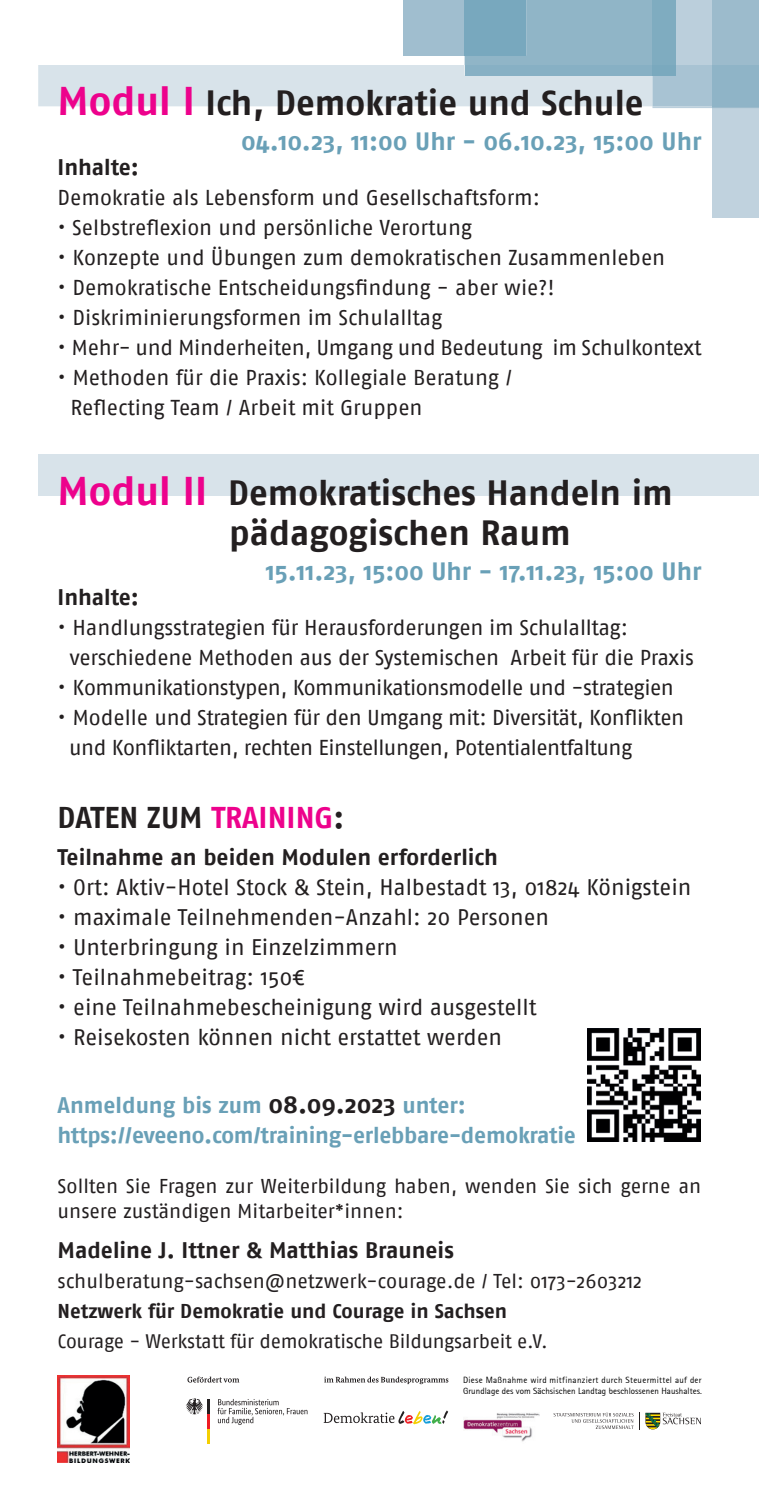
<style>
.page{position:relative;width:759px;height:1503px;background:#fff}
.page>*{position:absolute;margin:0;border:0;box-sizing:border-box;transform-origin:0 0}
.t1{font:700 35px/40px "Fago No";color:#231f20}
.t2{font:700 30px "Fago No";color:#231f20}
.t3{font:700 25px "Fago No";color:#69a0b7}
.t4{font:22.5px "Fago No";letter-spacing:-.005em;color:#231f20}
.t5{font:700 22.5px "Fago No";color:#231f20}
.t6{font:700 22.5px/30px "Fago No";letter-spacing:-.01em;color:#69a0b7}
.t7{font:21.5px/30px "Fago No";letter-spacing:-.01em;color:#231f20}
.t8{font:20px/25px "Fago No";letter-spacing:-.005em;color:#231f20}
.t9{font:700 20px "Fago No";letter-spacing:-.005em;color:#231f20}
.t10{font:19.5px "Fago No";letter-spacing:-.015em;color:#231f20}
.t11{font:9px/10.8px "Rotis Sans Serif";letter-spacing:.005em;color:#000001}
.s1{font-size:40px;color:#ed028c}
.s2{color:#ed028c}
.s3{font-size:25px;color:#231f20}
</style>
<div class="page">
<div style="left:38px;top:454px;width:720px;height:42px;background:#d8e3ea"></div>
<hr style="left:207px;top:1398px;width:3px;height:15px;background:#231f20">
<hr style="left:207px;top:1413px;width:3px;height:15px;background:#ee1d23">
<hr style="left:207px;top:1428px;width:3px;height:15px;background:#f4cf02">
<svg style="left:186px;top:1398px;width:17px;height:16px"></svg>
<svg style="left:187px;top:1376px;width:52px;height:6px"></svg>
<svg style="left:324px;top:1376px;width:124px;height:8px"></svg>
<svg style="left:217px;top:1399px;width:90px;height:25px"></svg>
<svg style="left:323px;top:1410px;width:125px;height:14px"></svg>
<svg style="left:645px;top:1412px;width:55px;height:17px"></svg>
<svg style="left:553px;top:1412px;width:81px;height:17px"></svg>
<img style="left:463px;top:1413px;width:76px;height:29px">
<img style="left:58px;top:1375px;width:71px;height:87px">
<div style="left:711px;top:108px;width:47px;height:110px;background:#c0d2de"></div>
<svg style="left:38px;top:0;width:720px;height:108px"></svg>
<div style="left:711px;top:65px;width:47px;height:41px;background:#8fb4c7"></div>
<img style="left:587px;top:1028px;width:113px;height:113px">
<h1 class="t1" style="left:58px;top:82px;width:587px"><span class="s1">Modul I</span> Ich, Demokratie und Schule</h1>
<p class="t3" style="left:241px;top:126px;width:462px">04.10.23, 11:00 Uhr - 06.10.23, 15:00 Uhr</p>
<p class="t5" style="left:58px;top:154px;width:83px">Inhalte:</p>
<p class="t7" style="left:58px;top:182px;width:484px">Demokratie als Lebensform und Gesellschaftsform:</p>
<p class="t7" style="left:58px;top:212px;width:416px">• Selbstreflexion und persönliche Verortung</p>
<p class="t7" style="left:58px;top:242px;width:609px">• Konzepte und Übungen zum demokratischen Zusammenleben</p>
<p class="t7" style="left:58px;top:272px;width:498px">• Demokratische Entscheidungsfindung - aber wie?!</p>
<p class="t7" style="left:58px;top:302px;width:386px">• Diskriminierungsformen im Schulalltag</p>
<p class="t7" style="left:58px;top:332px;width:645px">• Mehr- und Minderheiten, Umgang und Bedeutung im Schulkontext</p>
<p class="t7" style="left:70px;top:362px;width:443px;text-indent:-13px">• Methoden für die Praxis: Kollegiale Beratung /<br>Reflecting Team / Arbeit mit Gruppen</p>
<h1 class="t1" style="left:229px;top:472px;width:444px;text-indent:-172px"><span class="s1">Modul II</span> Demokratisches Handeln im pädagogischen Raum</h1>
<p class="t3" style="left:266px;top:556px;width:437px">15.11.23, 15:00 Uhr - 17.11.23, 15:00 Uhr</p>
<p class="t5" style="left:58px;top:584px;width:83px">Inhalte:</p>
<p class="t7" style="left:69px;top:612px;width:626px;text-indent:-12px">• Handlungsstrategien für Herausforderungen im Schulalltag: verschiedene Methoden aus der Systemischen Arbeit für die Praxis</p>
<p class="t7" style="left:58px;top:672px;width:617px">• Kommunikationstypen, Kommunikationsmodelle und -strategien</p>
<p class="t7" style="left:69px;top:702px;width:616px;text-indent:-12px">• Modelle und Strategien für den Umgang mit: Diversität, Konflikten und Konfliktarten, rechten Einstellungen, Potentialentfaltung</p>
<h2 class="t2" style="left:58px;top:799px;width:288px">DATEN ZUM <span class="s2">TRAINING</span>:</h2>
<p class="t5" style="left:58px;top:844px;width:442px">Teilnahme an beiden Modulen erforderlich</p>
<p class="t4" style="left:58px;top:874px;width:635px">• Ort: Aktiv-Hotel Stock &amp; Stein, Halbestadt 13, 01824 Königstein</p>
<p class="t4" style="left:58px;top:904px;width:493px">• maximale Teilnehmenden-Anzahl: 20 Personen</p>
<p class="t4" style="left:58px;top:934px;width:341px">• Unterbringung in Einzelzimmern</p>
<p class="t4" style="left:58px;top:964px;width:248px">• Teilnahmebeitrag: 150€</p>
<p class="t4" style="left:58px;top:994px;width:480px">• eine Teilnahmebescheinigung wird ausgestellt</p>
<p class="t4" style="left:58px;top:1024px;width:446px">• Reisekosten können nicht erstattet werden</p>
<p class="t6" style="left:58px;top:1089px;width:519px">Anmeldung bis zum <span class="s3">08.09.2023</span> unter: https://eveeno.com/training-erlebbare-demokratie</p>
<p class="t8" style="left:58px;top:1173px;width:645px">Sollten Sie Fragen zur Weiterbildung haben, wenden Sie sich gerne an unsere zuständigen Mitarbeiter*innen:</p>
<p class="t5" style="left:58px;top:1236px;width:397px">Madeline J. Ittner &amp; Matthias Brauneis</p>
<p class="t8" style="left:58px;top:1268px;width:586px">schulberatung-sachsen@netzwerk-courage.de / Tel: 0173-2603212</p>
<p class="t9" style="left:58px;top:1299px;width:451px">Netzwerk für Demokratie und Courage in Sachsen</p>
<p class="t10" style="left:58px;top:1329px;width:491px">Courage - Werkstatt für demokratische Bildungsarbeit e.V.</p>
<p class="t11" style="left:463px;top:1374px;width:240px">Diese Maßnahme wird mitfinanziert durch Steuermittel auf der<br>Grundlage des vom Sächsischen Landtag beschlossenen Haushaltes.</p>
</div>
